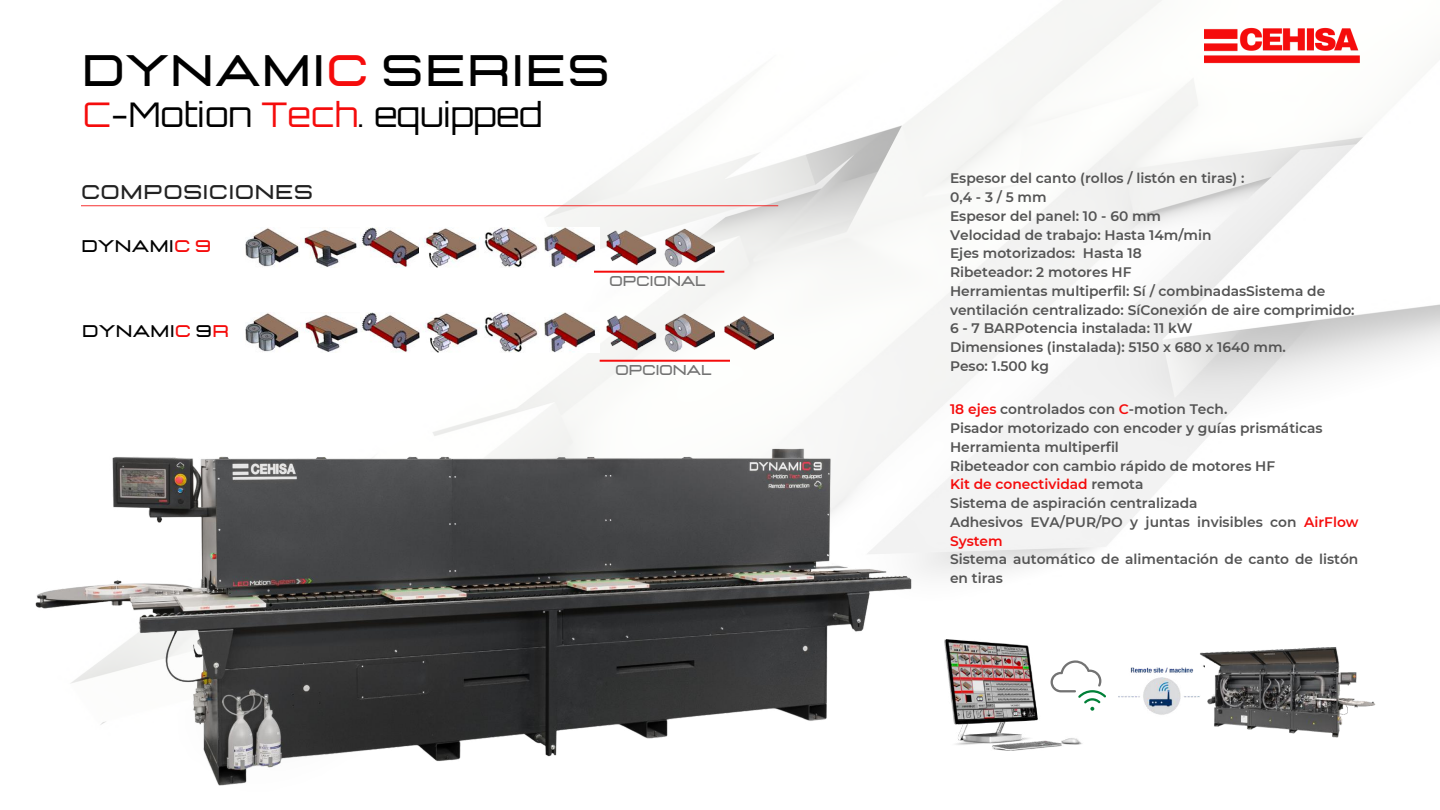
<style>
.page{position:relative;width:1440px;height:810px;background:#fff}
.page>*{position:absolute;margin:0;border:0;box-sizing:border-box;transform-origin:0 0}
.t1{font:700 43.9px "Lastica";letter-spacing:.01em;color:#000}
.t2{font:300 34.1px "Orbitron";color:#000}
.t3{font:700 19.8px "Lastica";letter-spacing:.01em;color:#222}
.t4{font:700 16.8px "Lastica";color:#000}
.t5{font:700 14.2px "Lastica";letter-spacing:-.04em;color:#737373}
.t6{font:600 13.8px/18.8px "Montserrat";color:#545454}
.s1{color:#f50c0c}
</style>
<div class="page">
<img style="left:81px;top:0;width:1359px;height:751px">
<img style="left:1204px;top:21px;width:155px;height:47px">
<img style="left:35px;top:410px;width:894px;height:376px">
<img style="left:240px;top:227px;width:479px;height:40px">
<svg style="left:594px;top:271px;width:130px;height:2px"></svg>
<img style="left:241px;top:312px;width:537px;height:40px">
<svg style="left:600px;top:360px;width:130px;height:2px"></svg>
<svg style="left:81px;top:205px;width:697px;height:1px"></svg>
<img style="left:945px;top:639px;width:139px;height:111px">
<svg style="left:1051px;top:660px;width:55px;height:51px"></svg>
<img style="left:1119px;top:659px;width:80px;height:63px">
<img style="left:1199px;top:632px;width:178px;height:118px">
<h1 class="t1" style="left:81px;top:49px;width:531px">DYNAMI<span class="s1">C</span> SERIES</h1>
<h2 class="t2" style="left:83px;top:102px;width:461px"><span class="s1">C</span>-Motion <span class="s1">Tech</span>. equipped</h2>
<h3 class="t3" style="left:81px;top:183px;width:234px">COMPOSICIONES</h3>
<p class="t4" style="left:81px;top:238px;width:132px">DYNAMI<span class="s1">C 9</span></p>
<p class="t4" style="left:82px;top:323px;width:149px">DYNAMI<span class="s1">C</span> 9<span class="s1">R</span></p>
<p class="t5" style="left:609px;top:274px;width:98px">OPCIONAL</p>
<p class="t5" style="left:615px;top:363px;width:98px">OPCIONAL</p>
<p class="t6" style="left:950px;top:169px;width:406px">Espesor del canto (rollos / listón en tiras) :<br>0,4-3/5mm<br>Espesor del panel: 10 - 60 mm<br>Velocidad de trabajo: Hasta 14m/min<br>Ejes motorizados: Hasta 18<br>Ribeteador: 2 motores HF<br>Herramientas multiperfil: Sí / combinadasSistema de ventilación centralizado: SíConexión de aire comprimido:<br>6 - 7 BARPotencia instalada: 11 kW<br>Dimensiones (instalada): 5150 x 680 x 1640 mm.<br>Peso: 1.500 kg</p>
<p class="t6" style="left:950px;top:400px;width:410px"><span class="s1">18 ejes</span> controlados con <span class="s1">C</span>-motion Tech.<br>Pisador motorizado con encoder y guías prismáticas Herramienta multiperfil<br>Ribeteador con cambio rápido de motores HF<br><span class="s1">Kit de conectividad</span> remota<br>Sistema de aspiración centralizada<br>Adhesivos EVA/PUR/PO y juntas invisibles con <span class="s1">AirFlow System</span></p>
<p class="t6" style="left:950px;top:550px;width:410px">Sistema automático de alimentación de canto de listón en tiras</p>
</div>
